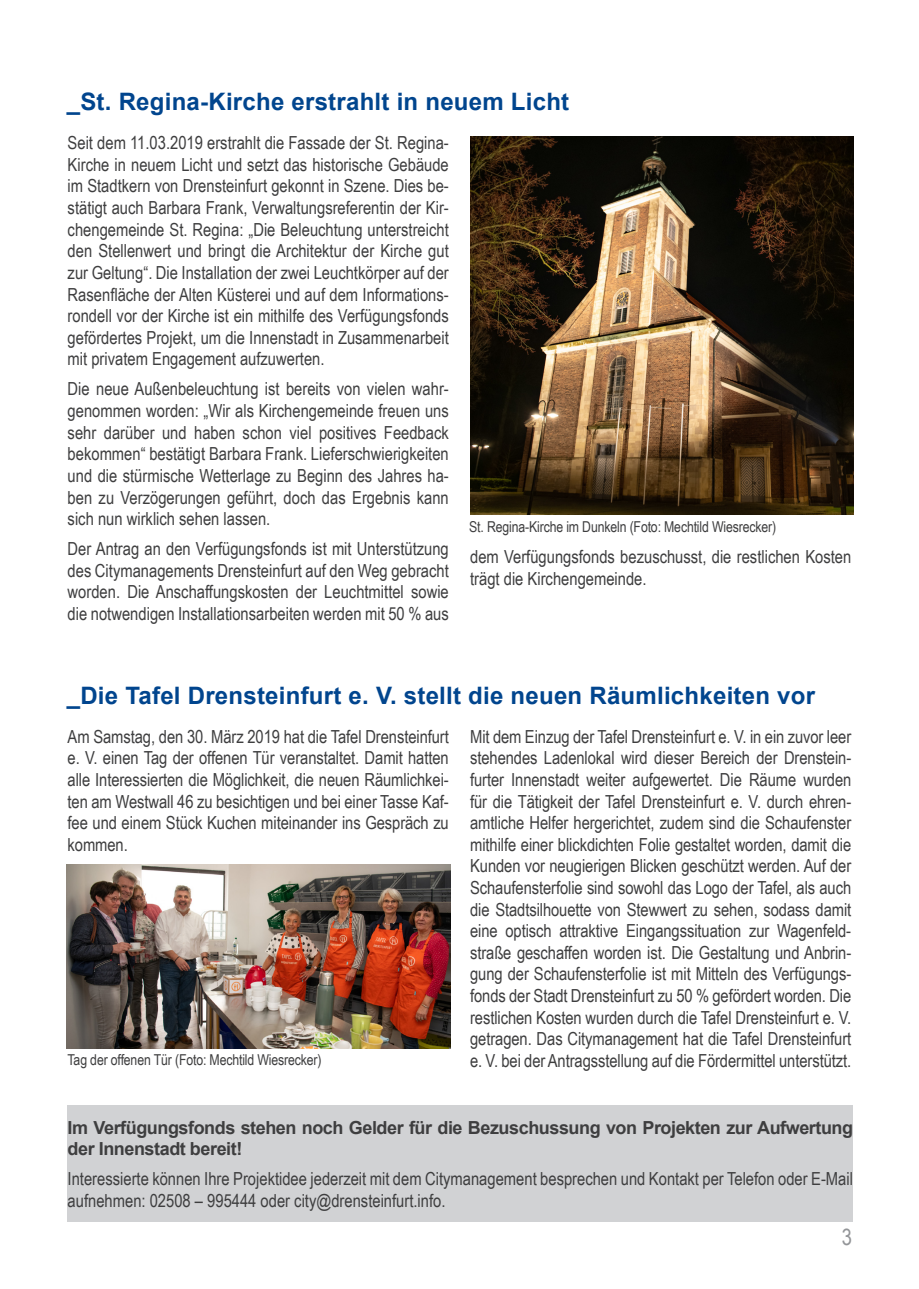
<style>
.page{position:relative;width:919px;height:1289px;background:#fff}
.page>*{position:absolute;margin:0;border:0;box-sizing:border-box;transform-origin:0 0}
.t1{font:700 24px "Arial";letter-spacing:.01em;color:#01458e}
.t2{font:22.5px "Arial Narrow";color:#939598}
.t3{font:18px/21.6px "Arial Narrow";color:#3e3e3f;text-align:justify}
.t4{font:700 18px/21.6px "Arial";letter-spacing:-.025em;color:#3e3e3f}
.t5{font:15px "Arial Narrow";letter-spacing:-.01em;color:#3e3e3f}
</style>
<div class="page">
<div style="left:68px;top:1105px;width:785px;height:117px;background:#d1d2d4"></div>
<img style="left:470px;top:136px;width:383px;height:378px">
<img style="left:67px;top:864px;width:384px;height:184px">
<h1 class="t1" style="left:67px;top:86px;width:504px">_St. Regina-Kirche erstrahlt in neuem Licht</h1>
<p class="t3" style="left:68px;top:131px;width:383px">Seit dem 11.03.2019 erstrahlt die Fassade der St. Regina-Kirche in neuem Licht und setzt das historische Gebäude im Stadtkern von Drensteinfurt gekonnt in Szene. Dies be&shy;stätigt auch Barbara Frank, Verwaltungsreferentin der Kir&shy;chengemeinde St. Regina: „Die Beleuchtung unterstreicht den Stellenwert und bringt die Architektur der Kirche gut zur Geltung“. Die Installation der zwei Leuchtkörper auf der Rasenfläche der Alten Küsterei und auf dem Informations&shy;rondell vor der Kirche ist ein mithilfe des Verfügungsfonds gefördertes Projekt, um die Innenstadt in Zusammenarbeit mit privatem Engagement aufzuwerten.</p>
<p class="t3" style="left:68px;top:377px;width:382px">Die neue Außenbeleuchtung ist bereits von vielen wahr&shy;genommen worden: „Wir als Kirchengemeinde freuen uns sehr darüber und haben schon viel positives Feedback bekommen“ bestätigt Barbara Frank. Lieferschwierigkeiten und die stürmische Wetterlage zu Beginn des Jahres ha&shy;ben zu Verzögerungen geführt, doch das Ergebnis kann sich nun wirklich sehen lassen.</p>
<p class="t3" style="left:68px;top:537px;width:382px">Der Antrag an den Verfügungsfonds ist mit Unterstützung des Citymanagements Drensteinfurt auf den Weg gebracht worden. Die Anschaffungskosten der Leuchtmittel sowie die notwendigen Installationsarbeiten werden mit 50 % aus</p>
<p class="t3" style="left:470px;top:545px;width:382px">dem Verfügungsfonds bezuschusst, die restlichen Kosten trägt die Kirchengemeinde.</p>
<p class="t5" style="left:469px;top:515px;width:308px">St. Regina-Kirche im Dunkeln (Foto: Mechtild Wiesrecker)</p>
<h1 class="t1" style="left:67px;top:679px;width:749px">_Die Tafel Drensteinfurt e. V. stellt die neuen Räumlichkeiten vor</h1>
<p class="t3" style="left:68px;top:724px;width:382px">Am Samstag, den 30. März 2019 hat die Tafel Drensteinfurt e. V. einen Tag der offenen Tür veranstaltet. Damit hatten alle Interessierten die Möglichkeit, die neuen Räumlichkei&shy;ten am Westwall 46 zu besichtigen und bei einer Tasse Kaf&shy;fee und einem Stück Kuchen miteinander ins Gespräch zu kommen.</p>
<p class="t3" style="left:470px;top:724px;width:383px">Mit dem Einzug der Tafel Drensteinfurt e. V. in ein zuvor leer stehendes Ladenlokal wird dieser Bereich der Drenstein&shy;furter Innenstadt weiter aufgewertet. Die Räume wurden für die Tätigkeit der Tafel Drensteinfurt e. V. durch ehren&shy;amtliche Helfer hergerichtet, zudem sind die Schaufenster mithilfe einer blickdichten Folie gestaltet worden, damit die Kunden vor neugierigen Blicken geschützt werden. Auf der Schaufensterfolie sind sowohl das Logo der Tafel, als auch die Stadtsilhouette von Stewwert zu sehen, sodass damit eine optisch attraktive Eingangssituation zur Wagenfeld&shy;straße geschaffen worden ist. Die Gestaltung und Anbrin&shy;gung der Schaufensterfolie ist mit Mitteln des Verfügungs&shy;fonds der Stadt Drensteinfurt zu 50 % gefördert worden. Die restlichen Kosten wurden durch die Tafel Drensteinfurt e. V. getragen. Das Citymanagement hat die Tafel Drensteinfurt e. V. bei der Antragsstellung auf die Fördermittel unterstützt.</p>
<p class="t5" style="left:68px;top:1048px;width:255px">Tag der offenen Tür (Foto: Mechtild Wiesrecker)</p>
<p class="t4" style="left:68px;top:1116px;width:786px">Im Verfügungsfonds stehen noch Gelder für die Bezuschussung von Projekten zur Aufwertung der Innenstadt bereit!</p>
<p class="t3" style="left:68px;top:1167px;width:786px">Interessierte können Ihre Projektidee jederzeit mit dem Citymanagement besprechen und Kontakt per Telefon oder E-Mail aufnehmen: 02508 – 995444 oder city@drensteinfurt.info.</p>
<p class="t2" style="left:841px;top:1220px;width:12px">3</p>
</div>
